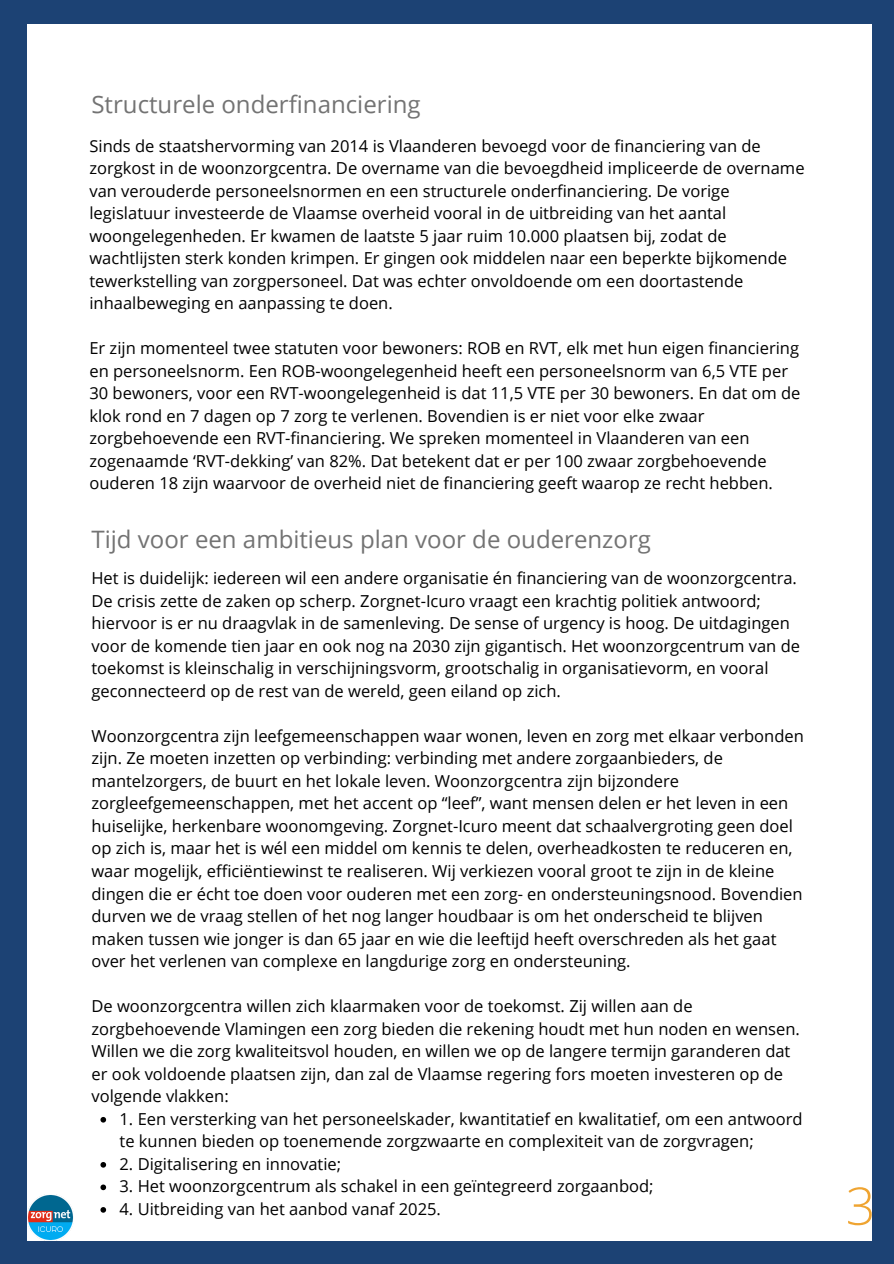
<style>
.page{position:relative;width:894px;height:1264px;background:#fff}
.page>*{position:absolute;margin:0;border:0;box-sizing:border-box;transform-origin:0 0}
.t1{font:300 51.9px "Open Sans";color:#efa431}
.t2{font:24px "Open Sans";color:#737373}
.t3{font:16.5px/22.5px "Open Sans";color:#000}
</style>
<div class="page">
<div style="left:0;top:0;width:893px;height:1263px;background:#1c4274"></div>
<div style="left:27px;top:24px;width:844px;height:1216px;background:#fff"></div>
<svg style="left:100px;top:1117px;width:6px;height:5px"></svg>
<svg style="left:100px;top:1162px;width:6px;height:5px"></svg>
<svg style="left:100px;top:1184px;width:6px;height:6px"></svg>
<svg style="left:100px;top:1207px;width:6px;height:5px"></svg>
<img style="left:28px;top:1194px;width:45px;height:46px">
<h2 class="t2" style="left:91px;top:87px;width:330px">Structurele onderfinanciering</h2>
<p class="t3" style="left:89px;top:134px;width:716px">Sinds de staatshervorming van 2014 is Vlaanderen bevoegd voor de financiering van de zorgkost in de woonzorgcentra. De overname van die bevoegdheid impliceerde de overname van verouderde personeelsnormen en een structurele onderfinanciering. De vorige legislatuur investeerde de Vlaamse overheid vooral in de uitbreiding van het aantal woongelegenheden. Er kwamen de laatste 5 jaar ruim 10.000 plaatsen bij, zodat de wachtlijsten sterk konden krimpen. Er gingen ook middelen naar een beperkte bijkomende tewerkstelling van zorgpersoneel. Dat was echter onvoldoende om een doortastende inhaalbeweging en aanpassing te doen.</p>
<p class="t3" style="left:89px;top:336px;width:712px">Er zijn momenteel twee statuten voor bewoners: ROB en RVT, elk met hun eigen financiering en personeelsnorm. Een ROB-woongelegenheid heeft een personeelsnorm van 6,5 VTE per 30 bewoners, voor een RVT-woongelegenheid is dat 11,5 VTE per 30 bewoners. En dat om de klok rond en 7 dagen op 7 zorg te verlenen. Bovendien is er niet voor elke zwaar zorgbehoevende een RVT-financiering. We spreken momenteel in Vlaanderen van een zogenaamde ‘RVT-dekking’ van 82%. Dat betekent dat er per 100 zwaar zorgbehoevende ouderen 18 zijn waarvoor de overheid niet de financiering geeft waarop ze recht hebben.</p>
<h2 class="t2" style="left:91px;top:522px;width:561px">Tijd voor een ambitieus plan voor de ouderenzorg</h2>
<p class="t3" style="left:91px;top:566px;width:710px">Het is duidelijk: iedereen wil een andere organisatie én financiering van de woonzorgcentra.<br>De crisis zette de zaken op scherp. Zorgnet-Icuro vraagt een krachtig politiek antwoord; hiervoor is er nu draagvlak in de samenleving. De sense of urgency is hoog. De uitdagingen voor de komende tien jaar en ook nog na 2030 zijn gigantisch. Het woonzorgcentrum van de toekomst is kleinschalig in verschijningsvorm, grootschalig in organisatievorm, en vooral geconnecteerd op de rest van de wereld, geen eiland op zich.</p>
<p class="t3" style="left:91px;top:724px;width:713px">Woonzorgcentra zijn leefgemeenschappen waar wonen, leven en zorg met elkaar verbonden zijn. Ze moeten inzetten op verbinding: verbinding met andere zorgaanbieders, de mantelzorgers, de buurt en het lokale leven. Woonzorgcentra zijn bijzondere zorgleefgemeenschappen, met het accent op “leef”, want mensen delen er het leven in een huiselijke, herkenbare woonomgeving. Zorgnet-Icuro meent dat schaalvergroting geen doel op zich is, maar het is wél een middel om kennis te delen, overheadkosten te reduceren en, waar mogelijk, efficiëntiewinst te realiseren. Wij verkiezen vooral groot te zijn in de kleine dingen die er écht toe doen voor ouderen met een zorg- en ondersteuningsnood. Bovendien durven we de vraag stellen of het nog langer houdbaar is om het onderscheid te blijven maken tussen wie jonger is dan 65 jaar en wie die leeftijd heeft overschreden als het gaat over het verlenen van complexe en langdurige zorg en ondersteuning.</p>
<p class="t3" style="left:91px;top:994px;width:709px">De woonzorgcentra willen zich klaarmaken voor de toekomst. Zij willen aan de zorgbehoevende Vlamingen een zorg bieden die rekening houdt met hun noden en wensen.<br>Willen we die zorg kwaliteitsvol houden, en willen we op de langere termijn garanderen dat er ook voldoende plaatsen zijn, dan zal de Vlaamse regering fors moeten investeren op de volgende vlakken:</p>
<p class="t3" style="left:119px;top:1107px;width:684px">1. Een versterking van het personeelskader, kwantitatief en kwalitatief, om een antwoord te kunnen bieden op toenemende zorgzwaarte en complexiteit van de zorgvragen;</p>
<p class="t3" style="left:119px;top:1152px;width:223px">2. Digitalisering en innovatie;</p>
<p class="t3" style="left:119px;top:1174px;width:535px">3. Het woonzorgcentrum als schakel in een geïntegreerd zorgaanbod;</p>
<p class="t3" style="left:119px;top:1197px;width:323px">4. Uitbreiding van het aanbod vanaf 2025.</p>
<h1 class="t1" style="left:845px;top:1169px;width:31px">3</h1>
</div>
